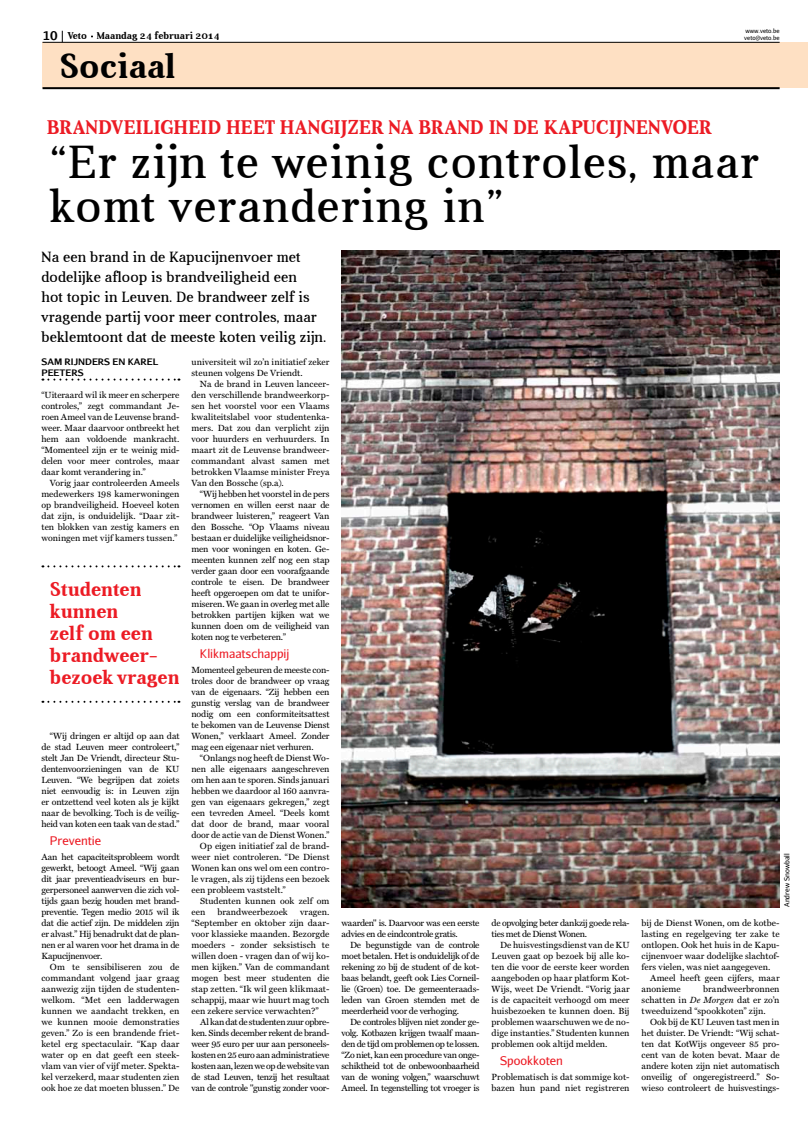
<style>
.page{position:relative;width:808px;height:1134px;background:#fff}
.page>*{position:absolute;margin:0;border:0;box-sizing:border-box;transform-origin:0 0}
.t1{font:47px/44px "Aver";letter-spacing:.03em;color:#000}
.t2{font:700 35px "Aver";color:#000}
.t3{font:700 20px/22px "Aver";letter-spacing:.015em;color:#ec1b24}
.t4{font:15px/20px "Aver";letter-spacing:.01em;color:#000}
.t5{font:12px "Aurulent Sans";color:#ec1b24}
.t6{font:700 10px "Aver";color:#000}
.t7{font:9px/11px "Miller Text";letter-spacing:-.005em;color:#000;text-align:justify}
.t8{font:9px/11px "Miller Text";letter-spacing:-.03em;color:#000}
.t9{font:9px/11px "Miller Text";letter-spacing:-.035em;color:#000}
.t10{font:700 9px/11px "Aurulent Sans";color:#000}
.t11{font:7px "Aurulent Sans";color:#000}
.t12{font:6px/7.2px "Aurulent Sans";color:#000}
.s1{font-family:"Aurulent Sans";font-size:12px}
.s2{font-style:italic}
</style>
<div class="page">
<div style="left:43px;top:42px;width:765px;height:46px;background:#fee0c3"></div>
<svg style="left:42px;top:379px;width:137px;height:2px"></svg>
<img style="left:341px;top:251px;width:439px;height:656px">
<svg style="left:42px;top:565px;width:137px;height:2px"></svg>
<svg style="left:42px;top:701px;width:137px;height:2px"></svg>
<hr style="left:43px;top:42px;width:737px;height:1px;background:#000">
<hr style="left:43px;top:87px;width:737px;height:2px;background:#000">
<p class="t6" style="left:43px;top:30px;width:179px"><span class="s1">10</span> Veto Maandag 24 februari 2014</p>
<p class="t12" style="left:744px;top:27px;width:37px">www.veto.be veto@veto.be</p>
<h2 class="t2" style="left:60px;top:46px;width:118px">Sociaal</h2>
<h3 class="t3" style="left:46px;top:116px;width:667px">Brandveiligheid heet hangijzer na brand in de Kapucijnenvoer</h3>
<h1 class="t1" style="left:50px;top:140px;width:710px">“Er zijn te weinig controles, maar komt verandering in”</h1>
<h3 class="t4" style="left:41px;top:247px;width:286px">Na een brand in de Kapucijnenvoer met dodelijke afloop is brandveiligheid een<br>hot topic in Leuven. De brandweer zelf is vragende partij voor meer controles, maar beklemtoont dat de meeste koten veilig zijn.</h3>
<p class="t10" style="left:41px;top:355px;width:118px">SAM RIJ NDERS EN KAREL<br>PEETERS</p>
<p class="t7" style="left:41px;top:389px;width:140px">“Uiteraard wil ik meer en scherpere controles,” zegt commandant Je&shy;roen Ameel van de Leuvense brand&shy;weer. Maar daarvoor ontbreekt het hem aan voldoende mankracht. “Momenteel zijn er te weinig mid&shy;delen voor meer controles, maar daar komt verandering in.”</p>
<p class="t7" style="left:41px;top:477px;width:140px;text-indent:9px">Vorig jaar controleerden Ameels medewerkers 198 kamerwoningen op brandveiligheid. Hoeveel koten dat zijn, is onduidelijk. “Daar zit&shy;ten blokken van zestig kamers en woningen met vijf kamers tussen.”</p>
<p class="t7" style="left:191px;top:356px;width:140px">universiteit wil zo’n initiatief zeker steunen volgens De Vriendt.</p>
<p class="t7" style="left:191px;top:378px;width:140px;text-indent:8px">Na de brand in Leuven lanceer&shy;den verschillende brandweerkorp&shy;sen het voorstel voor een Vlaams kwaliteitslabel voor studentenka&shy;mers. Dat zou dan verplicht zijn voor huurders en verhuurders. In maart zit de Leuvense brandweer&shy;commandant alvast samen met betrokken Vlaamse minister Freya Van den Bossche (sp.a).</p>
<p class="t7" style="left:191px;top:488px;width:140px;text-indent:9px">“Wij hebben het voorstel in de pers vernomen en willen eerst naar de brandweer luisteren,” reageert Van den Bossche. “Op Vlaams niveau bestaan er duidelijke veiligheidsnor&shy;men voor woningen en koten. Ge&shy;meenten kunnen zelf nog een stap verder gaan door een voorafgaande controle te eisen. De brandweer heeft opgeroepen om dat te unifor&shy;miseren. We gaan in overleg met alle betrokken partijen kijken wat we kunnen doen om de veiligheid van koten nog te verbeteren.”</p>
<h3 class="t5" style="left:200px;top:646px;width:91px">Klikmaatschappij</h3>
<p class="t7" style="left:191px;top:664px;width:140px">Momenteel gebeuren de meeste con&shy;troles door de brandweer op vraag van de eigenaars. “Zij hebben een gunstig verslag van de brandweer nodig om een conformiteitsattest te bekomen van de Leuvense Dienst Wonen,” verklaart Ameel. Zonder mag een eigenaar niet verhuren.</p>
<p class="t7" style="left:200px;top:752px;width:131px">“Onlangs nog heeft de Dienst Wo-</p>
<p class="t7" style="left:191px;top:763px;width:139px">nen alle eigenaars aangeschreven</p>
<p class="t7" style="left:191px;top:774px;width:140px">om hen aan te sporen. Sinds januari</p>
<p class="t7" style="left:191px;top:785px;width:140px">hebben we daardoor al 160 aanvra-</p>
<p class="t7" style="left:191px;top:796px;width:140px">gen van eigenaars gekregen,” zegt</p>
<p class="t7" style="left:191px;top:807px;width:140px">een tevreden Ameel. “Deels komt</p>
<p class="t7" style="left:191px;top:818px;width:140px">dat door de brand, maar vooral</p>
<p class="t7" style="left:191px;top:829px;width:139px">door de actie van de Dienst Wonen.”</p>
<p class="t7" style="left:200px;top:840px;width:131px">Op eigen initiatief zal de brand-</p>
<p class="t7" style="left:191px;top:851px;width:139px">weer niet controleren. “De Dienst</p>
<p class="t7" style="left:191px;top:862px;width:140px">Wonen kan ons wel om een contro-</p>
<p class="t7" style="left:191px;top:873px;width:140px">le vragen, als zij tijdens een bezoek</p>
<p class="t7" style="left:191px;top:884px;width:96px">een probleem vaststelt.”</p>
<p class="t7" style="left:200px;top:895px;width:131px">Studenten kunnen ook zelf om</p>
<p class="t7" style="left:191px;top:906px;width:15px">een</p>
<p class="t7" style="left:218px;top:906px;width:72px">brandweerbezoek</p>
<h3 class="t3" style="left:50px;top:578px;width:131px">Studenten kunnen<br>zelf om een brandweer&shy;bezoek vragen</h3>
<p class="t7" style="left:41px;top:730px;width:140px;text-indent:9px">“Wij dringen er altijd op aan dat de stad Leuven meer controleert,” stelt Jan De Vriendt, directeur Stu&shy;dentenvoorzieningen van de KU Leuven. “We begrijpen dat zoiets niet eenvoudig is: in Leuven zijn er ontzettend veel koten als je kijkt naar de bevolking. Toch is de veilig&shy;heid van koten een taak van de stad.”</p>
<h3 class="t5" style="left:50px;top:833px;width:53px">Preventie</h3>
<p class="t7" style="left:41px;top:851px;width:140px">Aan het capaciteitsprobleem wordt gewerkt, betoogt Ameel. “Wij gaan dit jaar preventieadviseurs en bur&shy;gerpersoneel aanwerven die zich vol&shy;tijds gaan bezig houden met brand&shy;preventie. Tegen medio 2015 wil ik dat die actief zijn. De middelen zijn er alvast.” Hij benadrukt dat de plan&shy;nen er al waren voor het drama in de Kapucijnenvoer.</p>
<p class="t7" style="left:41px;top:961px;width:140px;text-indent:9px">Om te sensibiliseren zou de commandant volgend jaar graag aanwezig zijn tijden de studenten&shy;welkom. “Met een ladderwagen kunnen we aandacht trekken, en we kunnen mooie demonstraties geven.” Zo is een brandende friet&shy;ketel erg spectaculair. “Kap daar water op en dat geeft een steek&shy;vlam van vier of vijf meter. Spekta&shy;kel verzekerd, maar studenten zien ook hoe ze dat moeten blussen.” De</p>
<p class="t11" style="left:782px;top:907px;width:55px;rotate:-90deg">Andrew Snowball</p>
<p class="t7" style="left:191px;top:906px;width:140px;text-indent:109px">vragen. “September en oktober zijn daar&shy;voor klassieke maanden. Bezorgde moeders - zonder seksistisch te willen doen - vragen dan of wij ko&shy;men kijken.” Van de commandant mogen best meer studenten die stap zetten. “Ik wil geen klikmaat&shy;schappij, maar wie huurt mag toch een zekere service verwachten?”</p>
<p class="t7" style="left:191px;top:1016px;width:140px;text-indent:8px">Al kan dat de studenten zuur opbre&shy;ken. Sinds december rekent de brand&shy;weer 95 euro per uur aan personeels&shy;kosten en 25 euro aan administratieve kosten aan, lezen we op de website van de stad Leuven, tenzij het resultaat van de controle "gunstig zonder voor-</p>
<p class="t9" style="left:492px;top:917px;width:140px">de opvolging beter dankzij goede rela&shy;ties met de Dienst Wonen.</p>
<p class="t7" style="left:492px;top:939px;width:140px;text-indent:9px">De huisvestingsdienst van de KU Leuven gaat op bezoek bij alle ko&shy;ten die voor de eerste keer worden aangeboden op haar platform Kot-Wijs, weet De Vriendt. “Vorig jaar is de capaciteit verhoogd om meer huisbezoeken te kunnen doen. Bij problemen waarschuwen we de no&shy;dige instanties.” Studenten kunnen problemen ook altijd melden.</p>
<h3 class="t5" style="left:500px;top:1053px;width:64px">Spookkoten</h3>
<p class="t7" style="left:491px;top:1071px;width:140px">Problematisch is dat sommige kot&shy;bazen hun pand niet registreren</p>
<p class="t8" style="left:341px;top:917px;width:139px">waarden" is. Daarvoor was een eerste advies en de eindcontrole gratis.</p>
<p class="t7" style="left:341px;top:939px;width:140px;text-indent:9px">De begunstigde van de controle moet betalen. Het is onduidelijk of de rekening zo bij de student of de kot&shy;baas belandt, geeft ook Lies Corneil&shy;lie (Groen) toe. De gemeenteraads&shy;leden van Groen stemden met de meerderheid voor de verhoging.</p>
<p class="t7" style="left:342px;top:1016px;width:140px;text-indent:8px">De controles blijven niet zonder ge&shy;volg. Kotbazen krijgen twaalf maan&shy;den de tijd om problemen op te lossen. “Zo niet, kan een procedure van onge&shy;schiktheid tot de onbewoonbaarheid van de woning volgen,” waarschuwt Ameel. In tegenstelling tot vroeger is</p>
<p class="t7" style="left:642px;top:917px;width:140px">bij de Dienst Wonen, om de kotbe&shy;lasting en regelgeving ter zake te ontlopen. Ook het huis in de Kapu&shy;cijnenvoer waar dodelijke slachtof&shy;fers vielen, was niet aangegeven.</p>
<p class="t7" style="left:642px;top:972px;width:140px;text-indent:9px">Ameel heeft geen cijfers, maar anonieme</p>
<p class="t7" style="left:642px;top:983px;width:139px;text-indent:62px">brandweerbronnen schatten in <span class="s2">De Morgen</span> dat er zo’n tweeduizend “spookkoten” zijn.</p>
<p class="t7" style="left:642px;top:1016px;width:140px;text-indent:9px">Ook bij de KU Leuven tast men in het duister. De Vriendt: “Wij schat&shy;ten dat KotWijs ongeveer 85 pro&shy;cent van de koten bevat. Maar de andere koten zijn niet automatisch onveilig of ongeregistreerd.” So&shy;wieso controleert de huisvestings-</p>
</div>
